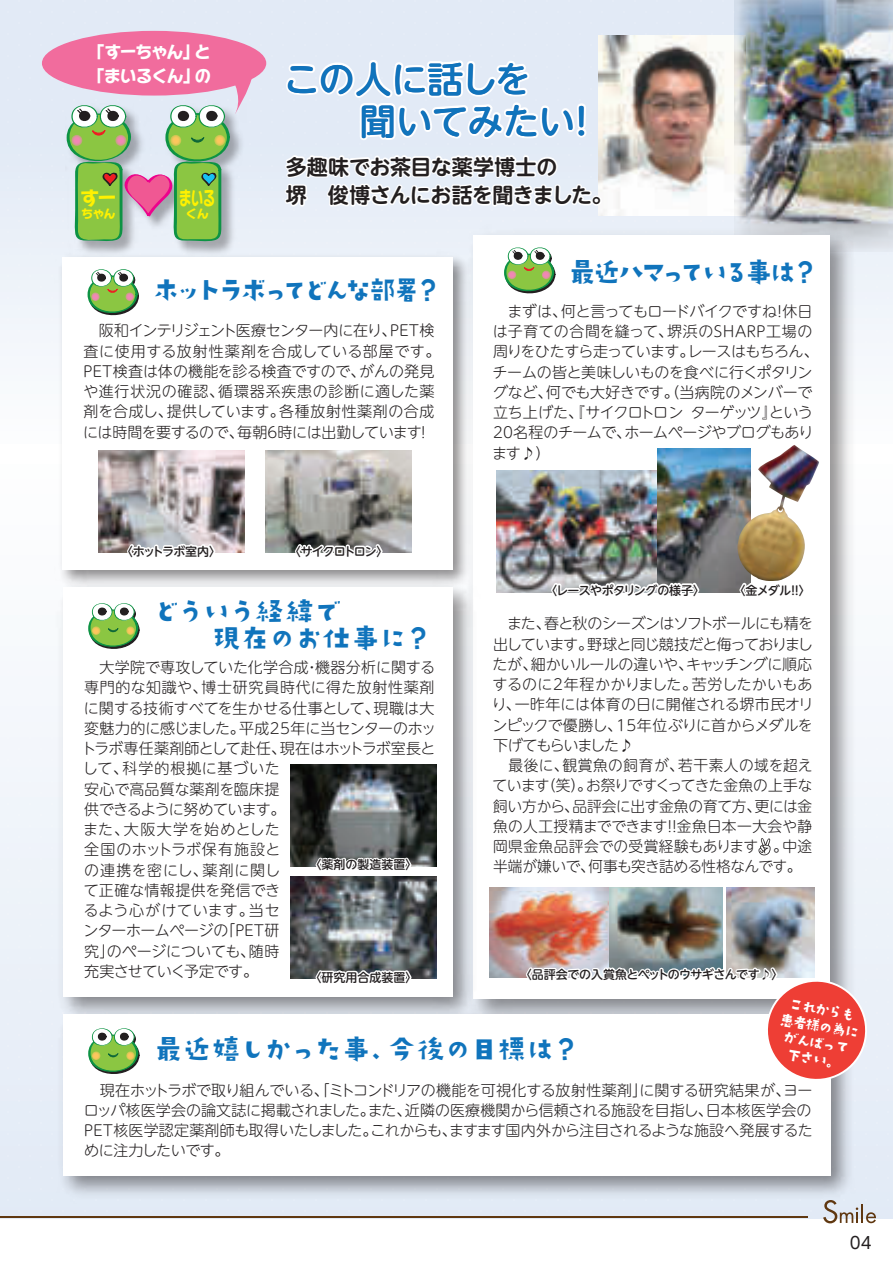
<style>
.page{position:relative;width:893px;height:1263px;background:#fff}
.page>*{position:absolute;margin:0;border:0;box-sizing:border-box;transform-origin:0 0}
.t1{font:500 36px/42px "UD Shin M Go Pro";letter-spacing:-.01em;color:#2362af}
.t2{font:30px "DS kirigirisu";letter-spacing:-.235em;color:#1074bc}
.t3{font:30px/27px "DS kirigirisu";letter-spacing:-.09em;color:#1074bc}
.t4{font:30px "DS kirigirisu";letter-spacing:-.1em;color:#1074bc}
.t5{font:700 21px/28.5px "UD Shin M Go Pro De";letter-spacing:-.02em;color:#231f20}
.t6{font:700 18.45px "Happy N Std";color:#fff101;scale:.65 1}
.t7{font:700 18.45px "Happy N Std";color:#fff101}
.t8{font:16.5px/33.3px "DS kirigirisu";color:#fff}
.t9{font:16.5px "UD Shin Go Pro";color:#231f20}
.t10{font:700 16.2px/24.3px "Happy N Std";letter-spacing:-.04em;color:#fff}
.t11{font:300 15px/20.2px "UD Shin M Go Pro";letter-spacing:-.005em;color:#231f20;text-align:justify}
.t12{font:300 15px/20.2px "UD Shin M Go Pro";letter-spacing:-.025em;color:#231f20}
.t13{font:500 12px "UD Shin M Go Pro";letter-spacing:-.04em;color:#231f20}
.t14{font:500 12px "UD Shin M Go Pro";color:#231f20}
.t15{font:500 12px "UD Shin M Go Pro";letter-spacing:-.095em;color:#231f20}
.t16{font:500 12px "UD Shin M Go Pro";letter-spacing:-.09em;color:#231f20}
.t17{font:700 11.4px "Happy N Std";color:#fff101}
</style>
<div class="page">
<div style="left:0;top:452px;width:892px;height:766px;background:linear-gradient(to bottom,#fefefe,#e2eaf6)"></div>
<div style="left:0;top:0;width:892px;height:438px;background:linear-gradient(to bottom,#dce5f4,#f9fbfd)"></div>
<svg style="left:823px;top:1200px;width:53px;height:23px"></svg>
<hr style="left:0;top:1216px;width:808px;height:2px;background:#603811">
<img style="left:603px;top:36px;width:131px;height:180px">
<img style="left:734px;top:0;width:158px;height:251px">
<img style="left:482px;top:223px;width:380px;height:780px">
<div style="left:474px;top:236px;width:356px;height:763px;background:#fff"></div>
<img style="left:65px;top:104px;width:182px;height:145px">
<div style="left:42px;top:31px;width:224px;height:65px;background:#f16c9d;border-radius:50%"></div>
<svg style="left:67px;top:78px;width:186px;height:164px;background:#b5be9e"></svg>
<img style="left:55px;top:249px;width:419px;height:327px">
<div style="left:63px;top:257px;width:390px;height:313px;background:#fff"></div>
<svg style="left:88px;top:269px;width:51px;height:47px"></svg>
<svg style="left:91px;top:292px;width:9px;height:9px"></svg>
<svg style="left:125px;top:292px;width:9px;height:9px"></svg>
<img style="left:52px;top:576px;width:430px;height:427px">
<div style="left:63px;top:587px;width:390px;height:410px;background:#fff"></div>
<svg style="left:88px;top:603px;width:52px;height:46px"></svg>
<svg style="left:92px;top:626px;width:9px;height:9px"></svg>
<svg style="left:126px;top:626px;width:9px;height:9px"></svg>
<img style="left:52px;top:1003px;width:808px;height:201px">
<div style="left:63px;top:1014px;width:768px;height:161px;background:#fff"></div>
<svg style="left:88px;top:1028px;width:52px;height:46px"></svg>
<svg style="left:92px;top:1051px;width:9px;height:9px"></svg>
<svg style="left:126px;top:1051px;width:9px;height:9px"></svg>
<svg style="left:283px;top:0;width:320px;height:500px"></svg>
<img style="left:98px;top:450px;width:146px;height:103px">
<svg style="left:125px;top:534px;width:118px;height:19px"></svg>
<img style="left:496px;top:470px;width:161px;height:122px">
<img style="left:657px;top:449px;width:81px;height:143px">
<svg style="left:550px;top:573px;width:20px;height:20px"></svg>
<div style="left:567px;top:588px;width:13px;height:4px;border:3px solid #fff"></div>
<svg style="left:576px;top:571px;width:126px;height:22px"></svg>
<svg style="left:738px;top:581px;width:13px;height:12px"></svg>
<img style="left:290px;top:764px;width:147px;height:102px">
<svg style="left:313px;top:845px;width:101px;height:32px"></svg>
<img style="left:489px;top:888px;width:234px;height:89px">
<img style="left:727px;top:888px;width:87px;height:49px">
<img style="left:290px;top:877px;width:147px;height:102px">
<svg style="left:313px;top:968px;width:101px;height:11px"></svg>
<img style="left:266px;top:450px;width:146px;height:103px">
<svg style="left:293px;top:535px;width:92px;height:18px"></svg>
<img style="left:737px;top:445px;width:82px;height:136px">
<svg style="left:758px;top:838px;width:12px;height:17px"></svg>
<svg style="left:524px;top:937px;width:346px;height:147px"></svg>
<p class="t10" style="left:88px;top:39px;width:124px">「すーちゃん」と「まいるくん」の</p>
<p class="t7" style="left:80px;top:188px;width:38px">すー</p>
<p class="t17" style="left:81px;top:208px;width:35px">ちゃん</p>
<p class="t6" style="left:179px;top:188px;width:57px">まいる</p>
<p class="t17" style="left:186px;top:208px;width:24px">くん</p>
<h1 class="t1" style="left:284px;top:60px;width:317px">この人に話しを<br>　　聞いてみたい！</h1>
<h3 class="t5" style="left:286px;top:152px;width:328px">多趣味でお茶目な薬学博士の<br>堺　俊博さんにお話を聞きました。</h3>
<h2 class="t2" style="left:152px;top:274px;width:293px">ホットラボってどんな部署？</h2>
<p class="t11" style="left:83px;top:320px;width:359px;text-align:left">　阪和インテリジェント医療センター内に在り、PET検査に使用する放射性薬剤を合成している部屋です。<br>PET検査は体の機能を診る検査ですので、がんの発見や進行状況の確認、循環器系疾患の診断に適した薬剤を合成し、提供しています。各種放射性薬剤の合成には時間を要するので、毎朝6時には出勤しています！</p>
<p class="t15" style="left:121px;top:545px;width:102px">〈ホットラボ室内〉</p>
<p class="t16" style="left:289px;top:545px;width:101px">〈サイクロトロン〉</p>
<h2 class="t2" style="left:568px;top:255px;width:254px">最近ハマっている事は？</h2>
<p class="t12" style="left:492px;top:301px;width:328px">　まずは、何と言ってもロードバイクですね！休日は子育ての合間を縫って、堺浜のSHARP工場の周りをひたすら走っています。レースはもちろん、チームの皆と美味しいものを食べに行くポタリングなど、何でも大好きです。（当病院のメンバーで立ち上げた、『サイクロトロンターゲッツ』という<br>20名程のチームで、ホームページやブログもあります♪）</p>
<p class="t13" style="left:545px;top:584px;width:162px">〈レースやポタリングの様子〉</p>
<p class="t13" style="left:733px;top:584px;width:79px">〈金メダル！！〉</p>
<h2 class="t3" style="left:152px;top:598px;width:283px">どういう経緯で<br>　　現在のお仕事に？</h2>
<p class="t11" style="left:492px;top:613px;width:323px">　また、春と秋のシーズンはソフトボールにも精を出しています。野球と同じ競技だと侮っておりましたが、細かいルールの違いや、キャッチングに順応するのに2年程かかりました。苦労したかいもあり、一昨年には体育の日に開催される堺市民オリンピックで優勝し、15年位ぶりに首からメダルを下げてもらいました♪</p>
<p class="t11" style="left:493px;top:755px;width:321px;text-indent:16px">最後に、観賞魚の飼育が、若干素人の域を超えています（笑）。お祭りですくってきた金魚の上手な飼い方から、品評会に出す金魚の育て方、更には金魚の人工授精までできます！！金魚日本一大会や静岡県金魚品評会での受賞経験もあります 。中途半端が嫌いで、何事も突き詰める性格なんです。　</p>
<p class="t11" style="left:81px;top:657px;width:356px;text-align:left">　大学院で専攻していた化学合成・機器分析に関する専門的な知識や、博士研究員時代に得た放射性薬剤に関する技術すべてを生かせる仕事として、現職は大変魅力的に感じました。平成25年に当センターのホットラボ専任薬剤師として赴任、現在はホットラボ室長として、科学的根拠に基づいた<br>安心で高品質な薬剤を臨床提<br>供できるように努めています。<br>また、大阪大学を始めとした<br>全国のホットラボ保有施設と<br>の連携を密にし、薬剤に関し<br>て正確な情報提供を発信でき<br>るよう心がけています。当セ<br>ンターホームページの「PET研<br>究」のページについても、随時<br>充実させていく予定です。</p>
<p class="t14" style="left:310px;top:859px;width:109px">〈薬剤の製造装置〉</p>
<p class="t14" style="left:309px;top:971px;width:109px">〈研究用合成装置〉</p>
<p class="t13" style="left:520px;top:968px;width:265px">〈品評会での入賞魚とペットのウサギさんです♪〉</p>
<h2 class="t4" style="left:154px;top:1032px;width:429px">最近嬉しかった事、今後の目標は？</h2>
<p class="t8" style="left:791px;top:987px;width:71px;rotate:10deg">これからもが</p>
<p class="t8" style="left:795px;top:1005px;width:71px;rotate:10deg">者様の為に</p>
<p class="t8" style="left:798px;top:1022px;width:58px;rotate:10deg">んばって</p>
<p class="t8" style="left:789px;top:1038px;width:58px;rotate:10deg">下さい。</p>
<p class="t11" style="left:84px;top:1080px;width:730px">　現在ホットラボで取り組んでいる、「ミトコンドリアの機能を可視化する放射性薬剤」に関する研究結果が、ヨーロッパ核医学会の論文誌に掲載されました。また、近隣の医療機関から信頼される施設を目指し、日本核医学会のPET核医学認定薬剤師も取得いたしました。これからも、ますます国内外から注目されるような施設へ発展するために注力したいです。</p>
<p class="t9" style="left:850px;top:1234px;width:23px">04</p>
</div>
